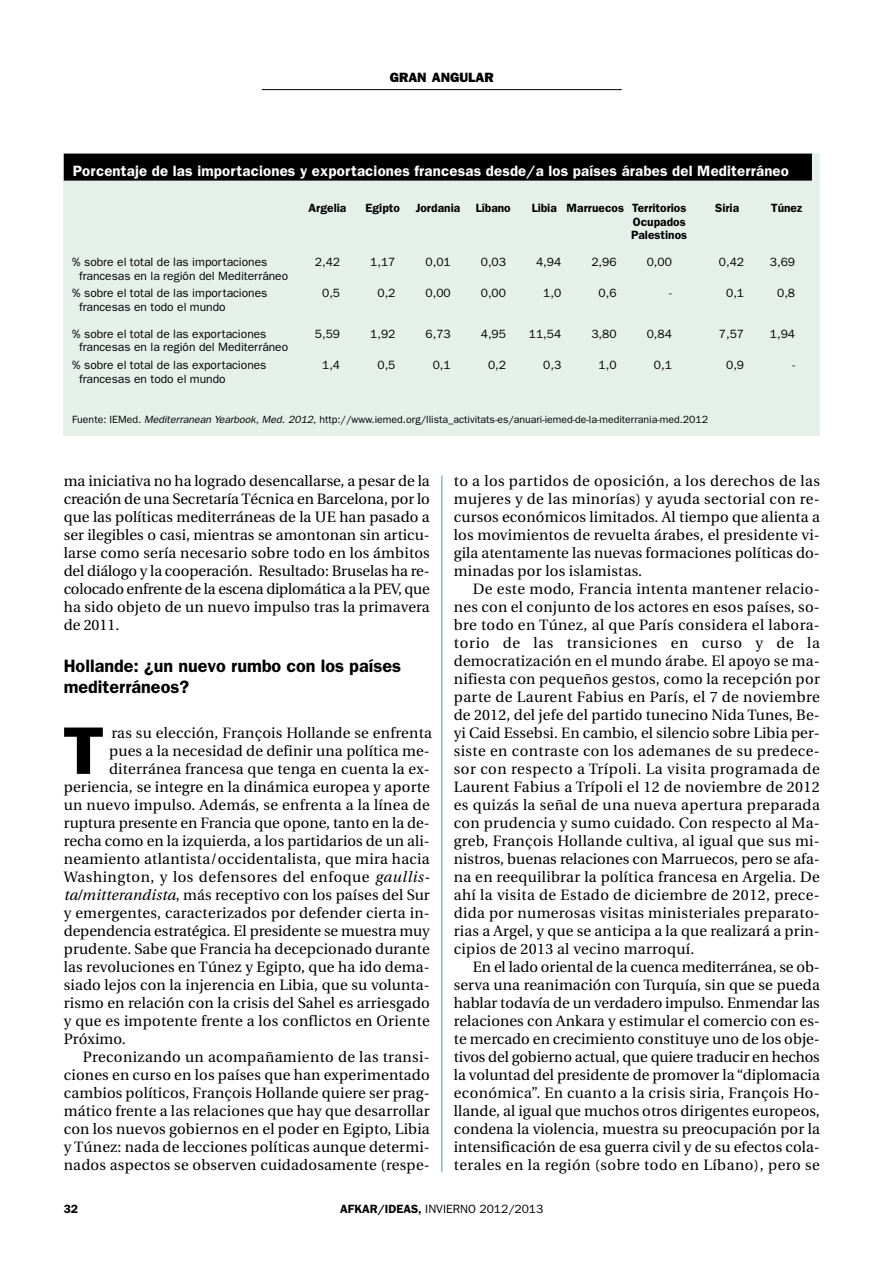
<style>
.page{position:relative;width:893px;height:1263px;background:#fff}
.page>*{position:absolute;margin:0;border:0;box-sizing:border-box;transform-origin:0 0}
.t1{font:61.35px "Franklin Gothic";color:#000}
.t2{font:600 18px/21px "Franklin Gothic";color:#000}
.t3{font:15px/18px "Utopia";letter-spacing:.01em;color:#000;text-align:justify}
.t4{font:600 15px "Franklin Gothic";letter-spacing:.01em;color:#fff}
.t5{font:15px "Utopia";letter-spacing:.035em;color:#000}
.t6{font:800 13.5px "Franklin Gothic";color:#000}
.t7{font:12px/17.7px "Franklin Gothic";color:#000}
.t8{font:600 12px/13.5px "Franklin Gothic";color:#000}
.t9{font:10.5px "Franklin Gothic";color:#000}
.s1{font-style:italic}
.s2{font-weight:600}
</style>
<div class="page">
<hr style="left:262px;top:89px;width:360px;height:1px;background:#000">
<hr style="left:441px;top:475px;width:1px;height:697px;background:#529a7a">
<div style="left:64px;top:154px;width:756px;height:282px;background:#e5f0eb"></div>
<div style="left:64px;top:154px;width:748px;height:27px;background:#000"></div>
<p class="t6" style="left:390px;top:70px;width:105px">GRAN ANGULAR</p>
<p class="t4" style="left:73px;top:162px;width:718px">Porcentaje de las importaciones y exportaciones francesas desde/a los países árabes del Mediterráneo</p>
<p class="t8" style="left:308px;top:201px;width:39px">Argelia</p>
<p class="t8" style="left:366px;top:201px;width:36px">Egipto</p>
<p class="t8" style="left:416px;top:201px;width:46px">Jordania</p>
<p class="t8" style="left:476px;top:201px;width:37px">Líbano</p>
<p class="t8" style="left:532px;top:201px;width:156px">Libia Marruecos Territorios</p>
<p class="t8" style="left:715px;top:201px;width:25px">Siria</p>
<p class="t8" style="left:771px;top:201px;width:32px">Túnez</p>
<p class="t8" style="left:631px;top:215px;width:58px">Ocupados<br>Palestinos</p>
<p class="t7" style="left:72px;top:253px;width:197px">% sobre el total de las importaciones</p>
<p class="t7" style="left:315px;top:253px;width:27px">2,42</p>
<p class="t7" style="left:370px;top:253px;width:27px">1,17</p>
<p class="t7" style="left:426px;top:253px;width:27px">0,01</p>
<p class="t7" style="left:481px;top:253px;width:27px">0,03</p>
<p class="t7" style="left:536px;top:253px;width:27px">4,94</p>
<p class="t7" style="left:591px;top:253px;width:27px">2,96</p>
<p class="t7" style="left:647px;top:253px;width:27px">0,00</p>
<p class="t7" style="left:719px;top:253px;width:27px">0,42</p>
<p class="t7" style="left:770px;top:253px;width:27px">3,69</p>
<p class="t7" style="left:72px;top:267px;width:217px;text-indent:7px">francesas en la región del Mediterráneo % sobre el total de las importaciones</p>
<p class="t7" style="left:322px;top:284px;width:19px">0,5</p>
<p class="t7" style="left:377px;top:284px;width:19px">0,2</p>
<p class="t7" style="left:426px;top:284px;width:27px">0,00</p>
<p class="t7" style="left:481px;top:284px;width:27px">0,00</p>
<p class="t7" style="left:543px;top:284px;width:19px">1,0</p>
<p class="t7" style="left:599px;top:284px;width:19px">0,6</p>
<p class="t7" style="left:669px;top:284px;width:4px">-</p>
<p class="t7" style="left:726px;top:284px;width:19px">0,1</p>
<p class="t7" style="left:777px;top:284px;width:19px">0,8</p>
<p class="t7" style="left:79px;top:298px;width:148px">francesas en todo el mundo</p>
<p class="t7" style="left:72px;top:325px;width:196px">% sobre el total de las exportaciones</p>
<p class="t7" style="left:315px;top:325px;width:27px">5,59</p>
<p class="t7" style="left:370px;top:325px;width:27px">1,92</p>
<p class="t7" style="left:426px;top:325px;width:27px">6,73</p>
<p class="t7" style="left:481px;top:325px;width:27px">4,95</p>
<p class="t7" style="left:529px;top:325px;width:34px">11,54</p>
<p class="t7" style="left:591px;top:325px;width:27px">3,80</p>
<p class="t7" style="left:647px;top:325px;width:27px">0,84</p>
<p class="t7" style="left:719px;top:325px;width:27px">7,57</p>
<p class="t7" style="left:770px;top:325px;width:27px">1,94</p>
<p class="t7" style="left:72px;top:338px;width:217px;text-indent:7px">francesas en la región del Mediterráneo % sobre el total de las exportaciones</p>
<p class="t7" style="left:322px;top:356px;width:19px">1,4</p>
<p class="t7" style="left:377px;top:356px;width:19px">0,5</p>
<p class="t7" style="left:433px;top:356px;width:19px">0,1</p>
<p class="t7" style="left:488px;top:356px;width:19px">0,2</p>
<p class="t7" style="left:543px;top:356px;width:19px">0,3</p>
<p class="t7" style="left:599px;top:356px;width:19px">1,0</p>
<p class="t7" style="left:654px;top:356px;width:19px">0,1</p>
<p class="t7" style="left:726px;top:356px;width:19px">0,9</p>
<p class="t7" style="left:792px;top:356px;width:4px">-</p>
<p class="t7" style="left:79px;top:370px;width:148px">francesas en todo el mundo</p>
<p class="t9" style="left:72px;top:413px;width:637px">Fuente: IEMed. <span class="s1">Mediterranean Yearbook, Med. 2012</span>, http://www.iemed.org/llista_activitats-es/anuari-iemed-de-la-mediterrania-med.2012</p>
<p class="t3" style="left:64px;top:473px;width:368px">ma iniciativa no ha logrado desencallarse, a pesar de la creación de una Secretaría Técnica en Barcelona, por lo que las políticas mediterráneas de la UE han pasado a ser ilegibles o casi, mientras se amontonan sin articu&shy;larse como sería necesario sobre todo en los ámbitos del diálogo y la cooperación. Resultado: Bruselas ha re&shy;colocado enfrente de la escena diplomática a la PEV, que ha sido objeto de un nuevo impulso tras la primavera de 2011.</p>
<p class="t2" style="left:64px;top:655px;width:339px">Hollande: ¿un nuevo rumbo con los países mediterráneos?</p>
<h1 class="t1" style="left:63px;top:727px;width:42px">T</h1>
<p class="t3" style="left:111px;top:725px;width:322px">ras su elección, François Hollande se enfrenta</p>
<p class="t3" style="left:109px;top:743px;width:322px">pues a la necesidad de definir una política me-</p>
<p class="t3" style="left:109px;top:761px;width:322px">diterránea francesa que tenga en cuenta la ex-</p>
<p class="t3" style="left:64px;top:779px;width:368px">periencia, se integre en la dinámica europea y aporte</p>
<p class="t3" style="left:64px;top:797px;width:368px">un nuevo impulso. Además, se enfrenta a la línea de</p>
<p class="t3" style="left:64px;top:815px;width:368px">ruptura presente en Francia que opone, tanto en la de-</p>
<p class="t3" style="left:64px;top:833px;width:368px">recha como en la izquierda, a los partidarios de un ali-</p>
<p class="t3" style="left:64px;top:851px;width:367px">neamiento atlantista/occidentalista, que mira hacia</p>
<p class="t5" style="left:64px;top:871px;width:368px">Washington, y los defensores del enfoque <span class="s1">gaullis-</span></p>
<p class="t3" style="left:64px;top:887px;width:368px"><span class="s1">ta/mitterandista</span>, más receptivo con los países del Sur</p>
<p class="t3" style="left:64px;top:905px;width:368px">y emergentes, caracterizados por defender cierta in-</p>
<p class="t3" style="left:64px;top:923px;width:367px">dependencia estratégica. El presidente se muestra muy</p>
<p class="t3" style="left:64px;top:941px;width:368px">prudente. Sabe que Francia ha decepcionado durante</p>
<p class="t3" style="left:64px;top:959px;width:368px">las revoluciones en Túnez y Egipto, que ha ido dema-</p>
<p class="t3" style="left:64px;top:977px;width:367px">siado lejos con la injerencia en Libia, que su volunta-</p>
<p class="t3" style="left:64px;top:995px;width:367px">rismo en relación con la crisis del Sahel es arriesgado</p>
<p class="t3" style="left:64px;top:1013px;width:368px">y que es impotente frente a los conflictos en Oriente</p>
<p class="t3" style="left:64px;top:1031px;width:63px">Próximo.</p>
<p class="t3" style="left:83px;top:1049px;width:348px">Preconizando un acompañamiento de las transi-</p>
<p class="t3" style="left:64px;top:1067px;width:368px">ciones en curso en los países que han experimentado</p>
<p class="t3" style="left:64px;top:1085px;width:367px">cambios políticos, François Hollande quiere ser prag-</p>
<p class="t3" style="left:64px;top:1103px;width:367px">mático frente a las relaciones que hay que desarrollar</p>
<p class="t3" style="left:64px;top:1121px;width:368px">con los nuevos gobiernos en el poder en Egipto, Libia</p>
<p class="t3" style="left:64px;top:1139px;width:368px">y Túnez: nada de lecciones políticas aunque determi-</p>
<p class="t3" style="left:64px;top:1157px;width:368px">nados aspectos se observen cuidadosamente (respe-</p>
<p class="t3" style="left:454px;top:473px;width:368px">to a los partidos de oposición, a los derechos de las mujeres y de las minorías) y ayuda sectorial con re&shy;cursos económicos limitados. Al tiempo que alienta a los movimientos de revuelta árabes, el presidente vi&shy;gila atentamente las nuevas formaciones políticas do&shy;minadas por los islamistas.</p>
<p class="t3" style="left:454px;top:581px;width:368px;text-indent:19px">De este modo, Francia intenta mantener relacio&shy;nes con el conjunto de los actores en esos países, so&shy;bre todo en Túnez, al que París considera el labora&shy;torio de las transiciones en curso y de la democratización en el mundo árabe. El apoyo se ma&shy;nifiesta con pequeños gestos, como la recepción por parte de Laurent Fabius en París, el 7 de noviembre de 2012, del jefe del partido tunecino Nida Tunes, Be&shy;yi Caid Essebsi. En cambio, el silencio sobre Libia per&shy;siste en contraste con los ademanes de su predece&shy;sor con respecto a Trípoli. La visita programada de Laurent Fabius a Trípoli el 12 de noviembre de 2012 es quizás la señal de una nueva apertura preparada con prudencia y sumo cuidado. Con respecto al Ma&shy;greb, François Hollande cultiva, al igual que sus mi&shy;nistros, buenas relaciones con Marruecos, pero se afa&shy;na en reequilibrar la política francesa en Argelia. De ahí la visita de Estado de diciembre de 2012, prece&shy;dida por numerosas visitas ministeriales preparato&shy;rias a Argel, y que se anticipa a la que realizará a prin&shy;cipios de 2013 al vecino marroquí.</p>
<p class="t3" style="left:454px;top:959px;width:368px;text-indent:19px">En el lado oriental de la cuenca mediterránea, se ob&shy;serva una reanimación con Turquía, sin que se pueda hablar todavía de un verdadero impulso. Enmendar las relaciones con Ankara y estimular el comercio con es&shy;te mercado en crecimiento constituye uno de los obje&shy;tivos del gobierno actual, que quiere traducir en hechos la voluntad del presidente de promover la “diplomacia económica”. En cuanto a la crisis siria, François Ho&shy;llande, al igual que muchos otros dirigentes europeos, condena la violencia, muestra su preocupación por la intensificación de esa guerra civil y de su efectos cola&shy;terales en la región (sobre todo en Líbano), pero se</p>
<p class="t8" style="left:64px;top:1202px;width:16px">32</p>
<p class="t7" style="left:340px;top:1200px;width:205px"><span class="s2">AFKAR/IDEAS,</span> INVIERNO 2012/2013</p>
</div>
